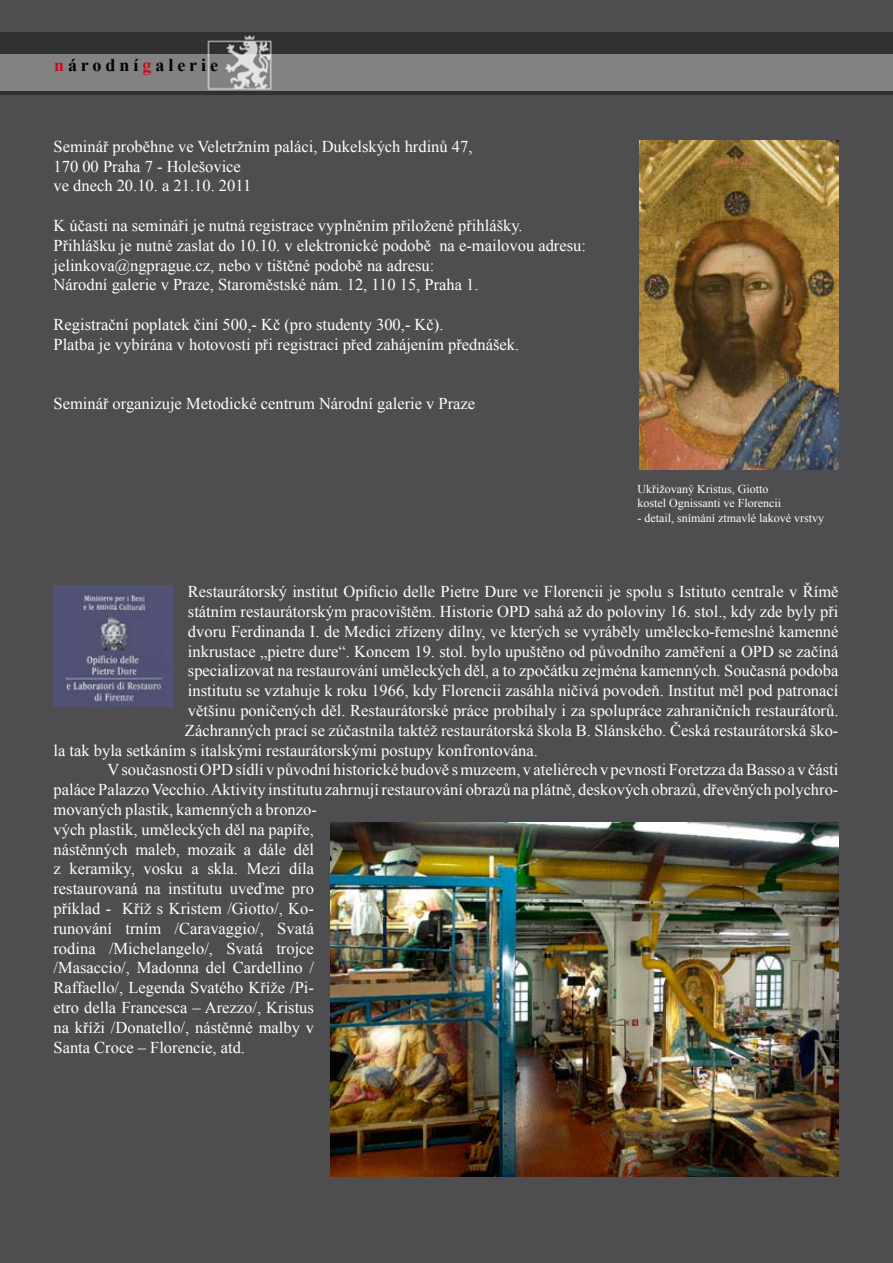
<style>
.page{position:relative;width:893px;height:1263px;background:#4e4e50}
.page>*{position:absolute;margin:0;border:0;box-sizing:border-box;transform-origin:0 0}
.t1{font:700 18px "Times New Roman";letter-spacing:.22em;color:#000}
.t2{font:16.5px/19.8px "Times New Roman";color:#fff}
.t3{font:12px/14.4px "Times New Roman";color:#fff}
.s1{color:#cd071e}
</style>
<div class="page">
<img style="left:639px;top:140px;width:199px;height:330px">
<div style="left:0;top:33px;width:893px;height:62px;background:#313131"></div>
<div style="left:0;top:54px;width:893px;height:36px;background:#828282"></div>
<img style="left:330px;top:822px;width:509px;height:354px">
<img style="left:54px;top:586px;width:120px;height:120px">
<p class="t1" style="left:54px;top:53px;width:166px"><span class="s1">n</span>árodní<span class="s1">g</span>alerie</p>
<p class="t2" style="left:54px;top:136px;width:420px">Seminář proběhne ve Veletržním paláci, Dukelských hrdinů 47,<br>170 00 Praha 7 - Holešovice<br>ve dnech 20.10. a 21.10. 2011</p>
<p class="t2" style="left:54px;top:215px;width:534px">K účasti na semináři je nutná registrace vyplněním přiložené přihlášky.<br>Přihlášku je nutné zaslat do 10.10. v elektronické podobě na e-mailovou adresu: jelinkova@ngprague.cz, nebo v tištěné podobě na adresu:<br>Národní galerie v Praze, Staroměstské nám. 12, 110 15, Praha 1.</p>
<p class="t2" style="left:54px;top:314px;width:467px">Registrační poplatek činí 500,- Kč (pro studenty 300,- Kč).<br>Platba je vybírána v hotovosti při registraci před zahájením přednášek.</p>
<p class="t2" style="left:54px;top:393px;width:423px">Seminář organizuje Metodické centrum Národní galerie v Praze</p>
<p class="t3" style="left:637px;top:481px;width:145px">Ukřižovaný Kristus, Giotto kostel Ognissanti ve Florencii</p>
<p class="t3" style="left:637px;top:510px;width:188px">- detail, snímání ztmavlé lakové vrstvy</p>
<p class="t2" style="left:188px;top:581px;width:652px">Restaurátorský institut Opificio delle Pietre Dure ve Florencii je spolu s Istituto centrale v Římě</p>
<p class="t2" style="left:188px;top:601px;width:652px">státním restaurátorským pracovištěm. Historie OPD sahá až do poloviny 16. stol., kdy zde byly při</p>
<p class="t2" style="left:188px;top:621px;width:652px">dvoru Ferdinanda I. de Medici zřízeny dílny, ve kterých se vyráběly umělecko-řemeslné kamenné</p>
<p class="t2" style="left:188px;top:641px;width:652px">inkrustace „pietre dure“. Koncem 19. stol. bylo upuštěno od původního zaměření a OPD se začíná</p>
<p class="t2" style="left:188px;top:661px;width:652px">specializovat na restaurování uměleckých děl, a to zpočátku zejména kamenných. Současná podoba</p>
<p class="t2" style="left:188px;top:680px;width:652px">institutu se vztahuje k roku 1966, kdy Florencii zasáhla ničivá povodeň. Institut měl pod patronací</p>
<p class="t2" style="left:188px;top:700px;width:652px">většinu poničených děl. Restaurátorské práce probíhaly i za spolupráce zahraničních restaurátorů.</p>
<p class="t2" style="left:185px;top:720px;width:655px">Záchranných prací se zúčastnila taktéž restaurátorská škola B. Slánského. Česká restaurátorská ško-</p>
<p class="t2" style="left:53px;top:740px;width:486px">la tak byla setkáním s italskými restaurátorskými postupy konfrontována.</p>
<p class="t2" style="left:108px;top:760px;width:732px">V současnosti OPD sídlí v původní historické budově s muzeem, v ateliérech v pevnosti Foretzza da Basso a v části</p>
<p class="t2" style="left:53px;top:779px;width:786px">paláce Palazzo Vecchio. Aktivity institutu zahrnují restaurování obrazů na plátně, deskových obrazů, dřevěných polychro-</p>
<p class="t2" style="left:53px;top:799px;width:265px">movaných plastik, kamenných a bronzo-</p>
<p class="t2" style="left:53px;top:819px;width:262px">vých plastik, uměleckých děl na papíře,</p>
<p class="t2" style="left:53px;top:839px;width:262px">nástěnných maleb, mozaik a dále děl</p>
<p class="t2" style="left:53px;top:859px;width:262px">z keramiky, vosku a skla. Mezi díla</p>
<p class="t2" style="left:53px;top:878px;width:262px">restaurovaná na institutu uveďme pro</p>
<p class="t2" style="left:53px;top:898px;width:262px">příklad - Kříž s Kristem /Giotto/, Ko-</p>
<p class="t2" style="left:53px;top:918px;width:262px">runování trním /Caravaggio/, Svatá</p>
<p class="t2" style="left:53px;top:938px;width:262px">rodina /Michelangelo/, Svatá trojce</p>
<p class="t2" style="left:53px;top:958px;width:262px">/Masaccio/, Madonna del Cardellino /</p>
<p class="t2" style="left:53px;top:977px;width:262px">Raffaello/, Legenda Svatého Kříže /Pi-</p>
<p class="t2" style="left:53px;top:997px;width:262px">etro della Francesca – Arezzo/, Kristus</p>
<p class="t2" style="left:53px;top:1017px;width:262px">na kříži /Donatello/, nástěnné malby v</p>
<p class="t2" style="left:53px;top:1037px;width:193px">Santa Croce – Florencie, atd.</p>
</div>
